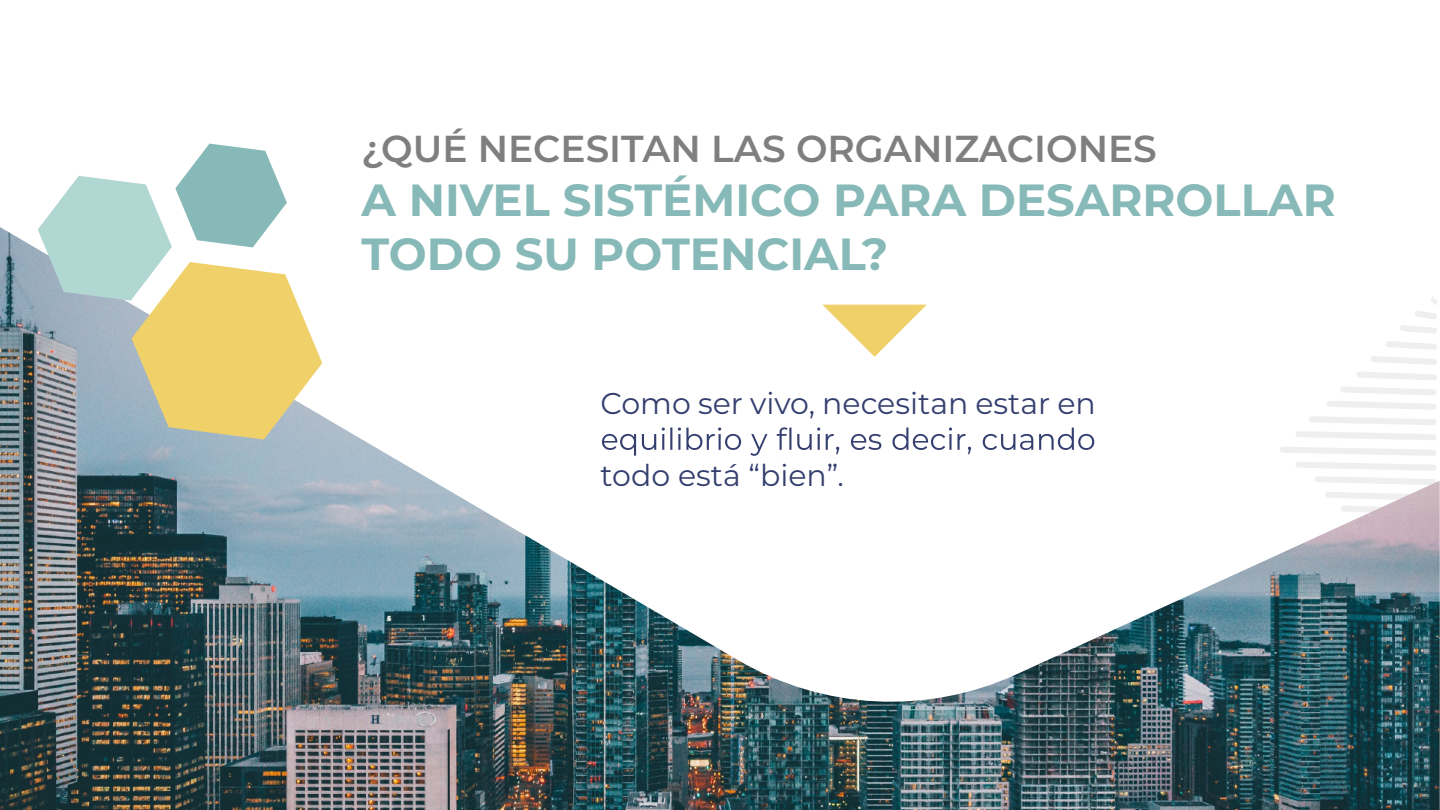
<style>
.page{position:relative;width:1440px;height:810px;background:#fff}
.page>*{position:absolute;margin:0;border:0;box-sizing:border-box;transform-origin:0 0}
.t1{font:700 45px/54px "Montserrat";color:#86b9b7}
.t2{font:600 37.5px "Montserrat";color:#7f7f7f}
.t3{font:30px "Montserrat";color:#343f6f}
</style>
<div class="page">
<img style="left:0;top:227px;width:1440px;height:583px">
<svg style="left:38px;top:144px;width:284px;height:296px"></svg>
<p class="t2" style="left:361px;top:122px;width:797px">¿QUÉ NECESITAN LAS ORGANIZACIONES</p>
<p class="t1" style="left:361px;top:171px;width:976px">A NIVEL SISTÉMICO PARA DESARROLLAR<br>TODO SU POTENCIAL?</p>
<p class="t3" style="left:601px;top:383px;width:497px">Como ser vivo, necesitan estar en</p>
<p class="t3" style="left:601px;top:455px;width:245px">todo está “bien”.</p>
</div>
